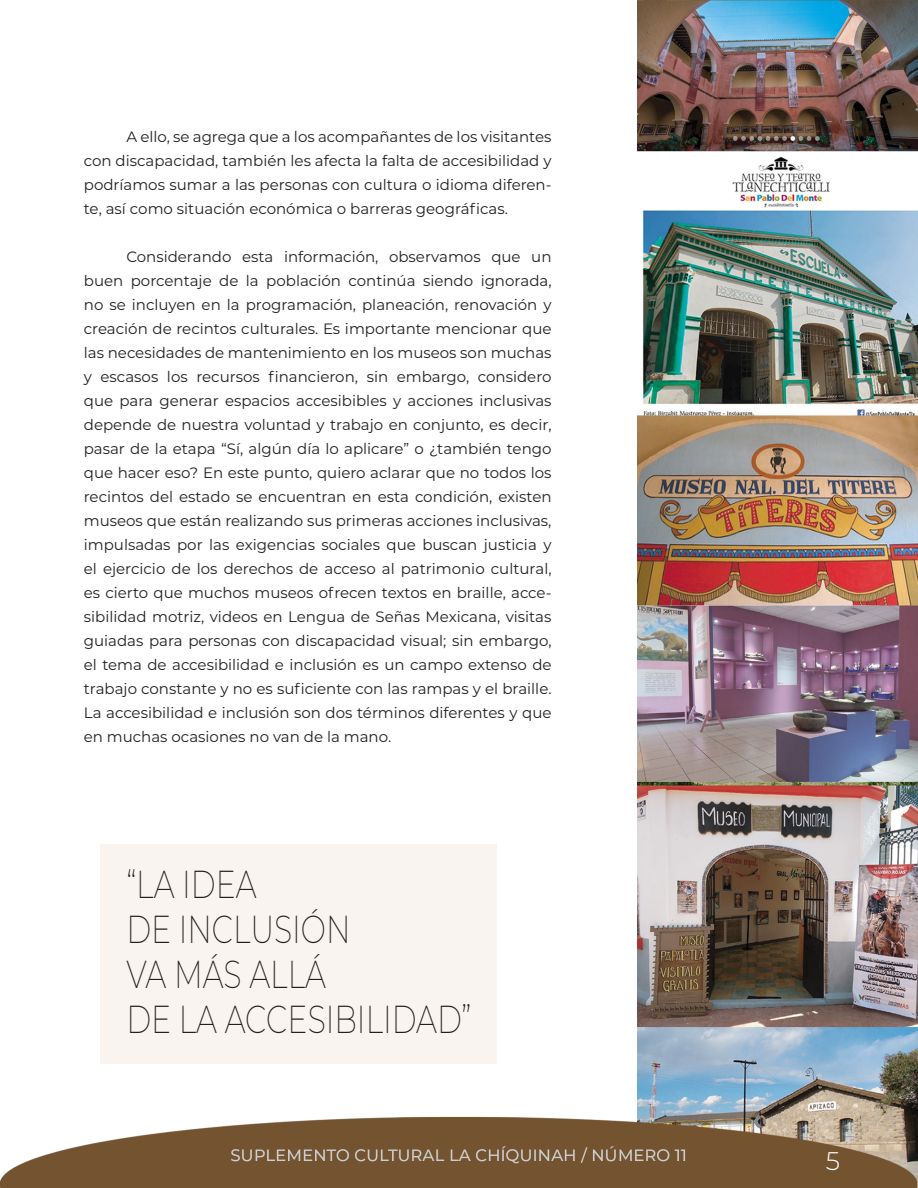
<style>
.page{position:relative;width:918px;height:1188px;background:#fff}
.page>*{position:absolute;margin:0;border:0;box-sizing:border-box;transform-origin:0 0}
.TEXTO{font:200 39px "Montserrat";color:#231f20;scale:.77 1}
.TEXTO-2{font:300 25.5px "Montserrat";color:#fff}
.TEXTO-3{font:15px/24px "Montserrat";color:#231f20;text-align:justify}
</style>
<div class="page">
<img style="left:638px;top:0;width:280px;height:84px">
<img style="left:1px;top:84px;width:917px;height:1104px">
<div style="left:101px;top:844px;width:396px;height:220px;background:#f9f4ef"></div>
<p class="TEXTO-3" style="left:84px;top:124px;width:469px;text-indent:43px">A ello, se agrega que a los acompañantes de los visitantes con discapacidad, también les afecta la falta de accesibilidad y podríamos sumar a las personas con cultura o idioma diferen&shy;te, así como situación económica o barreras geográficas.</p>
<p class="TEXTO-3" style="left:84px;top:244px;width:469px;text-indent:43px">Considerando esta información, observamos que un buen porcentaje de la población continúa siendo ignorada, no se incluyen en la programación, planeación, renovación y creación de recintos culturales. Es importante mencionar que las necesidades de mantenimiento en los museos son muchas y escasos los recursos financieron, sin embargo, considero que para generar espacios accesibibles y acciones inclusivas depende de nuestra voluntad y trabajo en conjunto, es decir, pasar de la etapa “Sí, algún día lo aplicare” o ¿también tengo que hacer eso? En este punto, quiero aclarar que no todos los recintos del estado se encuentran en esta condición, existen museos que están realizando sus primeras acciones inclusivas, impulsadas por las exigencias sociales que buscan justicia y el ejercicio de los derechos de acceso al patrimonio cultural, es cierto que muchos museos ofrecen textos en braille, acce&shy;sibilidad motriz, videos en Lengua de Señas Mexicana, visitas guiadas para personas con discapacidad visual; sin embargo, el tema de accesibilidad e inclusión es un campo extenso de trabajo constante y no es suficiente con las rampas y el braille.<br>La accesibilidad e inclusión son dos términos diferentes y que en muchas ocasiones no van de la mano.</p>
<p class="TEXTO" style="left:126px;top:858px;width:171px">“LA IDEA</p>
<p class="TEXTO" style="left:126px;top:903px;width:293px">DE INCLUSIÓN</p>
<p class="TEXTO" style="left:126px;top:948px;width:261px">VA MÁS ALLÁ</p>
<p class="TEXTO" style="left:126px;top:993px;width:450px">DE LA ACCESIBILIDAD”</p>
<p class="TEXTO-2" style="left:826px;top:1144px;width:16px">5</p>
</div>
